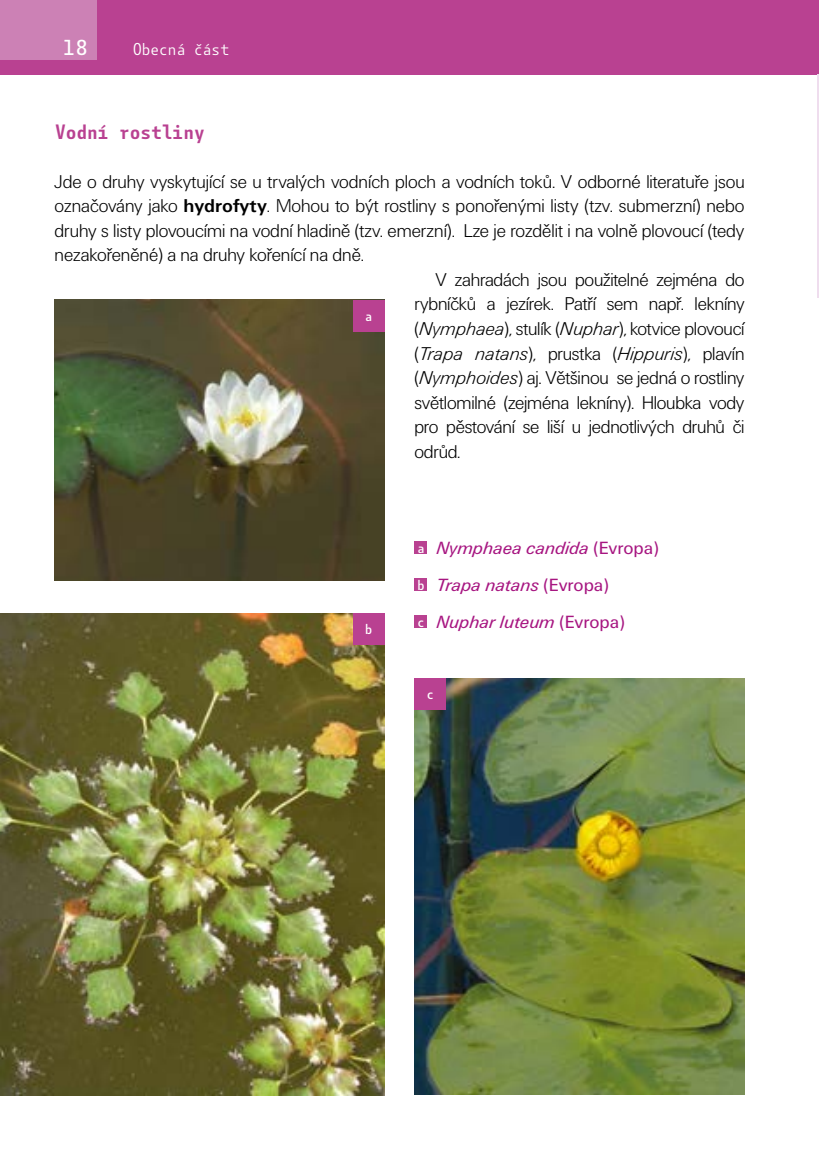
<style>
.page{position:relative;width:819px;height:1166px;background:#fff}
.page>*{position:absolute;margin:0;border:0;box-sizing:border-box;transform-origin:0 0}
.t1{font:500 21px "Botanika Mono";color:#fff}
.t2{font:600 20.12px "Botanika Mono";letter-spacing:-.07em;color:#b94191}
.t3{font:19.25px "U001 DOT Ligh";letter-spacing:-.01em;color:#000}
.t4{font:italic 18.38px/36.8px "U001 TOT";color:#a71681}
.t5{font:16.62px "Botanika Mono";letter-spacing:-.075em;color:#fff}
.t6{font:500 14px "Botanika Mono";color:#fff}
.s1{font-family:"U001 TOT";font-weight:700}
.s2{font-family:"U001 DOT Ligh Ital"}
.s3{font-family:"Botanika Mono";font-weight:500;font-style:normal;font-size:14px;color:#fff}
.s4{font-style:normal}
</style>
<div class="page">
<div style="left:0;top:0;width:819px;height:74px;background:#b94191"></div>
<div style="left:0;top:0;width:97px;height:60px;background:#cc81b5"></div>
<hr style="left:817px;top:74px;width:2px;height:224px;background:#efddee">
<img style="left:414px;top:678px;width:331px;height:416px">
<div style="left:414px;top:541px;width:13px;height:13px;background:#b94191"></div>
<div style="left:414px;top:578px;width:13px;height:13px;background:#b94191"></div>
<div style="left:414px;top:615px;width:13px;height:13px;background:#b94191"></div>
<img style="left:0;top:613px;width:384px;height:482px">
<div style="left:353px;top:613px;width:31px;height:32px;background:#b94191"></div>
<div style="left:414px;top:678px;width:32px;height:32px;background:#b94191"></div>
<img style="left:55px;top:300px;width:329px;height:280px">
<div style="left:353px;top:300px;width:31px;height:32px;background:#b94191"></div>
<p class="t1" style="left:63px;top:33px;width:27px">18</p>
<p class="t5" style="left:132px;top:39px;width:99px">Obecná část</p>
<p class="t2" style="left:55px;top:118px;width:152px">Vodní rostliny</p>
<p class="t3" style="left:55px;top:171px;width:691px">Jde o druhy vyskytující se u trvalých vodních ploch a vodních toků. V odborné literatuře jsou</p>
<p class="t3" style="left:55px;top:196px;width:691px">označovány jako <span class="s1">hydrofyty</span>. Mohou to být rostliny s ponořenými listy (tzv. submerzní) nebo</p>
<p class="t3" style="left:55px;top:220px;width:691px">druhy s listy plovoucími na vodní hladině (tzv. emerzní). Lze je rozdělit i na volně plovoucí (tedy</p>
<p class="t3" style="left:55px;top:245px;width:311px">nezakořeněné) a na druhy kořenící na dně.</p>
<p class="t3" style="left:435px;top:269px;width:310px">V zahradách jsou použitelné zejména do</p>
<p class="t3" style="left:414px;top:294px;width:331px">rybníčků a jezírek. Patří sem např. lekníny</p>
<p class="t3" style="left:414px;top:318px;width:331px">(<span class="s2">Nymphaea</span>), stulík (<span class="s2">Nuphar</span>), kotvice plovoucí</p>
<p class="t3" style="left:414px;top:343px;width:331px">(<span class="s2">Trapa natans</span>), prustka (<span class="s2">Hippuris</span>), plavín</p>
<p class="t3" style="left:414px;top:367px;width:331px">(<span class="s2">Nymphoides</span>) aj. Většinou se jedná o rostliny</p>
<p class="t3" style="left:414px;top:392px;width:331px">světlomilné (zejména lekníny). Hloubka vody</p>
<p class="t3" style="left:414px;top:416px;width:331px">pro pěstování se liší u jednotlivých druhů či</p>
<p class="t3" style="left:414px;top:441px;width:48px">odrůd.</p>
<p class="t6" style="left:364px;top:306px;width:10px">a</p>
<p class="t6" style="left:364px;top:620px;width:10px">b</p>
<p class="t4" style="left:416px;top:530px;width:243px"><span class="s3">a</span> Nymphaea candida <span class="s4">(Evropa) </span><span class="s3">b</span> Trapa natans <span class="s4">(Evropa)<br></span><span class="s3">c</span> Nuphar luteum <span class="s4">(Evropa)</span></p>
<p class="t6" style="left:426px;top:685px;width:10px">c</p>
</div>
